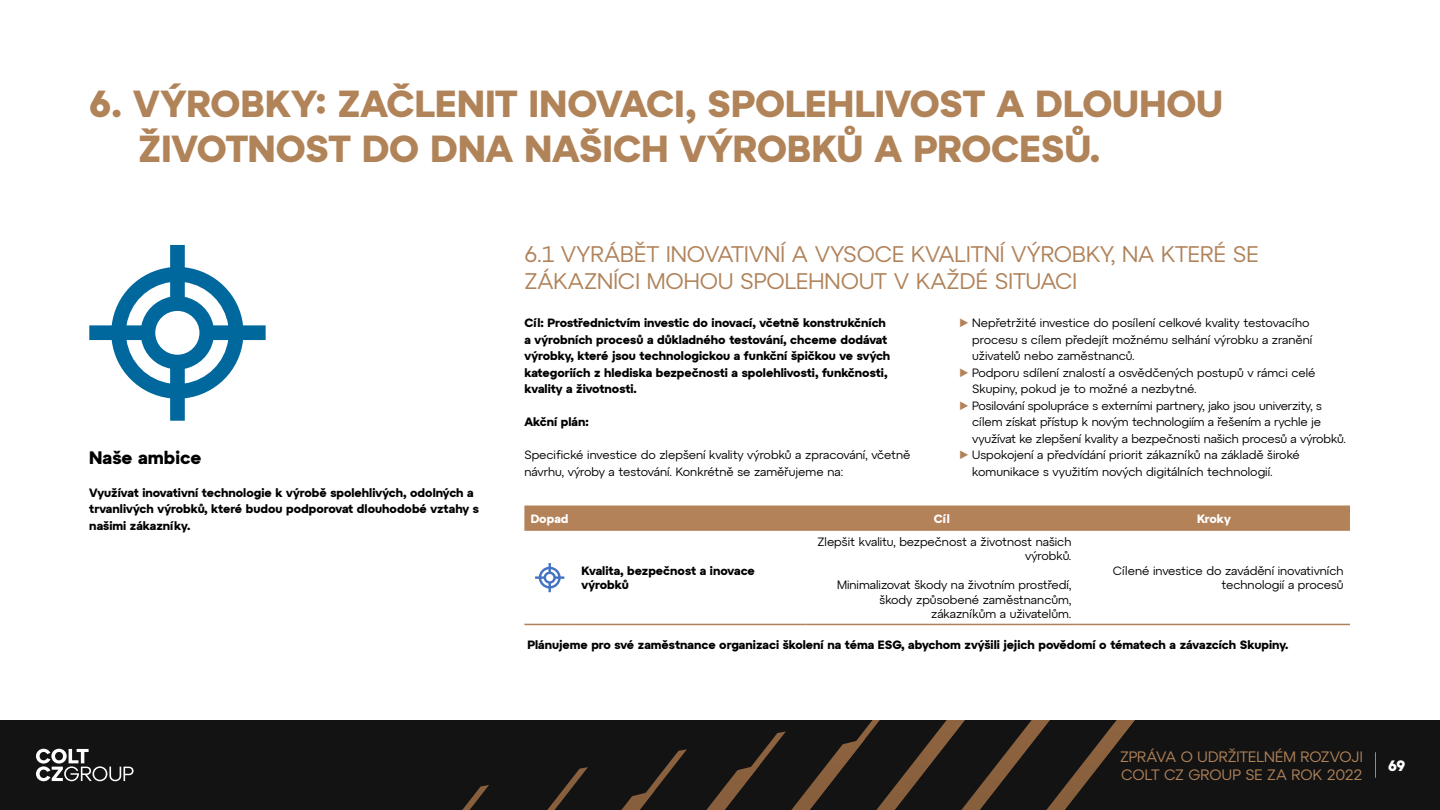
<style>
.page{position:relative;width:1440px;height:810px;background:#fff}
.page>*{position:absolute;margin:0;border:0;box-sizing:border-box;transform-origin:0 0}
.t1{font:700 37.5px/45px "Atyp Colt CZ";letter-spacing:-.005em;color:#b18358}
.t2{font:22.5px/27px "Atyp Colt CZ";color:#b08259}
.t3{font:700 18px "Atyp Colt CZ";color:#000}
.t4{font:15px/18px "Atyp Colt CZ";color:#b18358}
.t5{font:700 15px "Atyp Colt CZ";color:#fff}
.t6{font:12px/14.4px "Atyp Colt CZ";color:#000;text-align:right}
.t7{font:700 12px/16.5px "Atyp Colt CZ";color:#000}
.t8{font:700 12px "Atyp Colt CZ";color:#fff}
.s1{color:#b38259}
</style>
<div class="page">
<div style="left:524px;top:506px;width:826px;height:25px;background:#b38259"></div>
<hr style="left:524px;top:624px;width:51px;height:1px;background:#b18158">
<hr style="left:575px;top:624px;width:231px;height:1px;background:#b18158">
<hr style="left:806px;top:624px;width:272px;height:1px;background:#b18158">
<hr style="left:1078px;top:624px;width:272px;height:1px;background:#b18158">
<svg style="left:535px;top:563px;width:29px;height:29px"></svg>
<svg style="left:89px;top:245px;width:177px;height:176px"></svg>
<div style="left:0;top:720px;width:1440px;height:90px;background:#141314"></div>
<svg style="left:462px;top:785px;width:27px;height:25px"></svg>
<svg style="left:547px;top:767px;width:41px;height:43px"></svg>
<svg style="left:621px;top:749px;width:66px;height:61px"></svg>
<svg style="left:706px;top:720px;width:429px;height:90px"></svg>
<svg style="left:1375px;top:752px;width:1px;height:26px"></svg>
<svg style="left:36px;top:749px;width:98px;height:32px"></svg>
<h1 class="t1" style="left:138px;top:79px;width:1086px;text-indent:-49px">6. VÝROBKY: ZAČLENIT INOVACI, SPOLEHLIVOST A DLOUHOU<br>ŽIVOTNOST DO DNA NAŠICH VÝROBKŮ A PROCESŮ.</h1>
<h3 class="t3" style="left:89px;top:443px;width:114px">Naše ambice</h3>
<p class="t7" style="left:89px;top:484px;width:391px">Využívat inovativní technologie k výrobě spolehlivých, odolných a trvanlivých výrobků, které budou podporovat dlouhodobé vztahy s našimi zákazníky.</p>
<h2 class="t2" style="left:524px;top:239px;width:736px">6.1 VYRÁBĚT INOVATIVNÍ A VYSOCE KVALITNÍ VÝROBKY, NA KTERÉ SE<br>ZÁKAZNÍCI MOHOU SPOLEHNOUT V KAŽDÉ SITUACI</h2>
<p class="t7" style="left:524px;top:314px;width:367px">Cíl: Prostřednictvím investic do inovací, včetně konstrukčních a výrobních procesů a důkladného testování, chceme dodávat výrobky, které jsou technologickou a funkční špičkou ve svých kategoriích z hlediska bezpečnosti a spolehlivosti, funkčnosti, kvality a životnosti.</p>
<p class="t7" style="left:524px;top:413px;width:66px">Akční plán:</p>
<p class="t6" style="left:524px;top:446px;width:388px;line-height:16.5px;text-align:left">Specifické investice do zlepšení kvality výrobků a zpracování, včetně návrhu, výroby a testování. Konkrétně se zaměřujeme na:</p>
<p class="t6" style="left:960px;top:315px;width:352px"><span class="s1">▶</span> Nepřetržité investice do posílení celkové kvality testovacího</p>
<p class="t6" style="left:972px;top:332px;width:342px">procesu s cílem předejít možnému selhání výrobku a zranění</p>
<p class="t6" style="left:972px;top:348px;width:164px">uživatelů nebo zaměstnanců.</p>
<p class="t6" style="left:960px;top:365px;width:358px"><span class="s1">▶</span> Podporu sdílení znalostí a osvědčených postupů v rámci celé</p>
<p class="t6" style="left:972px;top:381px;width:226px">Skupiny, pokud je to možné a nezbytné.</p>
<p class="t6" style="left:960px;top:398px;width:364px"><span class="s1">▶</span> Posilování spolupráce s externími partnery, jako jsou univerzity, s</p>
<p class="t6" style="left:972px;top:414px;width:350px">cílem získat přístup k novým technologiím a řešením a rychle je</p>
<p class="t6" style="left:972px;top:431px;width:375px">využívat ke zlepšení kvality a bezpečnosti našich procesů a výrobků.</p>
<p class="t6" style="left:960px;top:447px;width:342px"><span class="s1">▶</span> Uspokojení a předvídání priorit zákazníků na základě široké</p>
<p class="t6" style="left:972px;top:464px;width:302px">komunikace s využitím nových digitálních technologií.</p>
<p class="t8" style="left:531px;top:509px;width:39px">Dopad</p>
<p class="t8" style="left:934px;top:509px;width:18px">Cíl</p>
<p class="t8" style="left:1197px;top:509px;width:35px">Kroky</p>
<p class="t7" style="left:581px;top:563px;width:175px;line-height:14.4px">Kvalita, bezpečnost a inovace výrobků</p>
<p class="t6" style="left:818px;top:534px;width:255px">Zlepšit kvalitu, bezpečnost a životnost našich výrobků.</p>
<p class="t6" style="left:837px;top:577px;width:236px">Minimalizovat škody na životním prostředí, škody způsobené zaměstnancům, zákazníkům a uživatelům.</p>
<p class="t6" style="left:1113px;top:563px;width:232px">Cílené investice do zavádění inovativních technologií a procesů</p>
<p class="t7" style="left:527px;top:636px;width:763px">Plánujeme pro své zaměstnance organizaci školení na téma ESG, abychom zvýšili jejich povědomí o tématech a závazcích Skupiny.</p>
<p class="t4" style="left:1120px;top:747px;width:244px">ZPRÁVA O UDRŽITELNÉM ROZVOJI<br>COLT CZ GROUP SE ZA ROK 2022</p>
<p class="t5" style="left:1388px;top:754px;width:19px">69</p>
</div>
